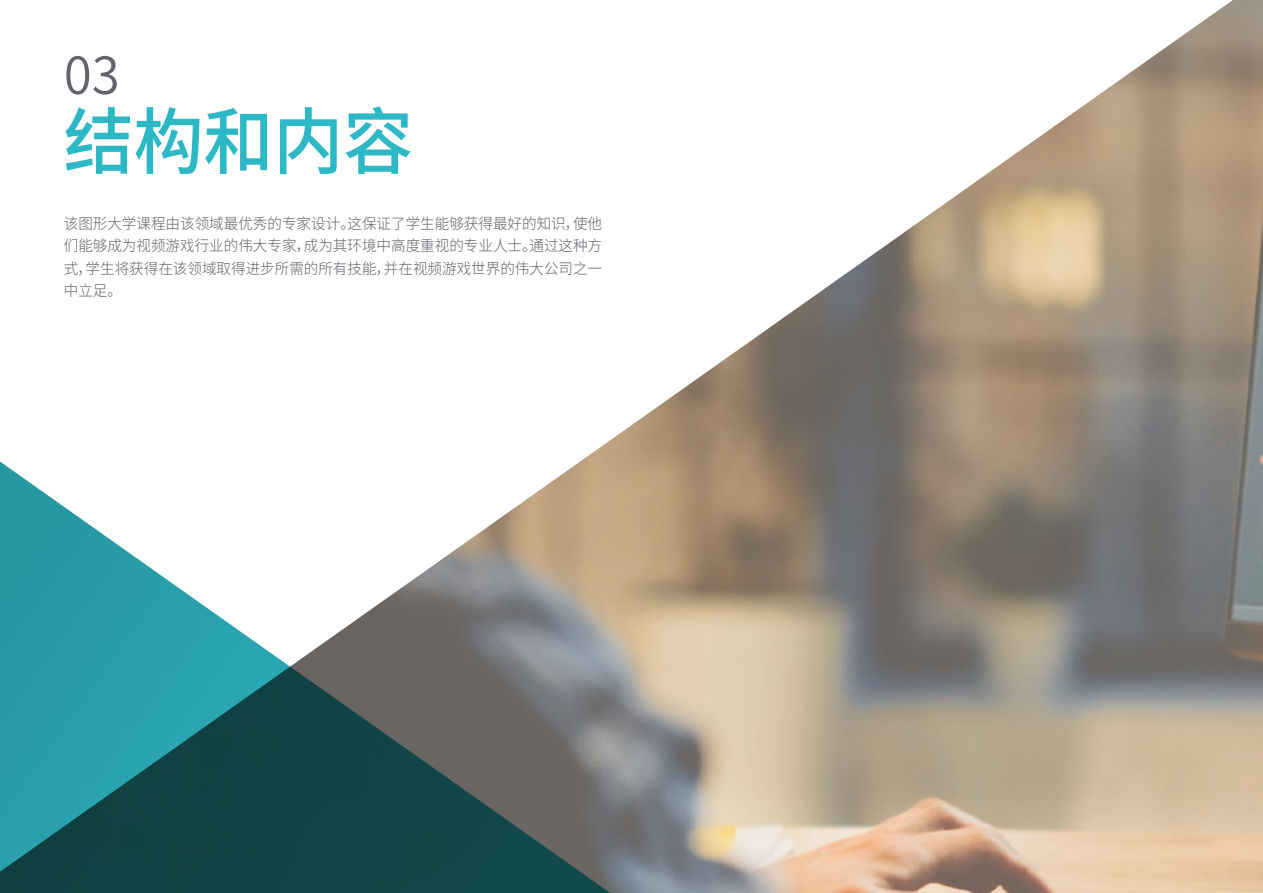
<style>
.page{position:relative;width:1263px;height:893px;background:#fff}
.page>*{position:absolute;margin:0;border:0;box-sizing:border-box;transform-origin:0 0}
.t1{font:500 72px "Source Han Sans CN";color:#2db8c5}
.t2{font:52.5px "Source Han Sans CN";color:#61646a}
.t3{font:300 15px/22.5px "Source Han Sans CN";color:#61646a;text-align:justify}
</style>
<div class="page">
<img style="left:602px;top:0;width:661px;height:893px">
<svg style="left:0;top:446px;width:640px;height:447px"></svg>
<h2 class="t2" style="left:64px;top:45px;width:57px">03</h2>
<h1 class="t1" style="left:64px;top:101px;width:351px">结构和内容</h1>
<p class="t3" style="left:64px;top:212px;width:540px">该图形大学课程由该领域最优秀的专家设计。这保证了学生能够获得最好的知识，使他们能够成为视频游戏行业的伟大专家，成为其环境中高度重视的专业人士。通过这种方式，学生将获得在该领域取得进步所需的所有技能，并在视频游戏世界的伟大公司之一中立足。</p>
</div>
